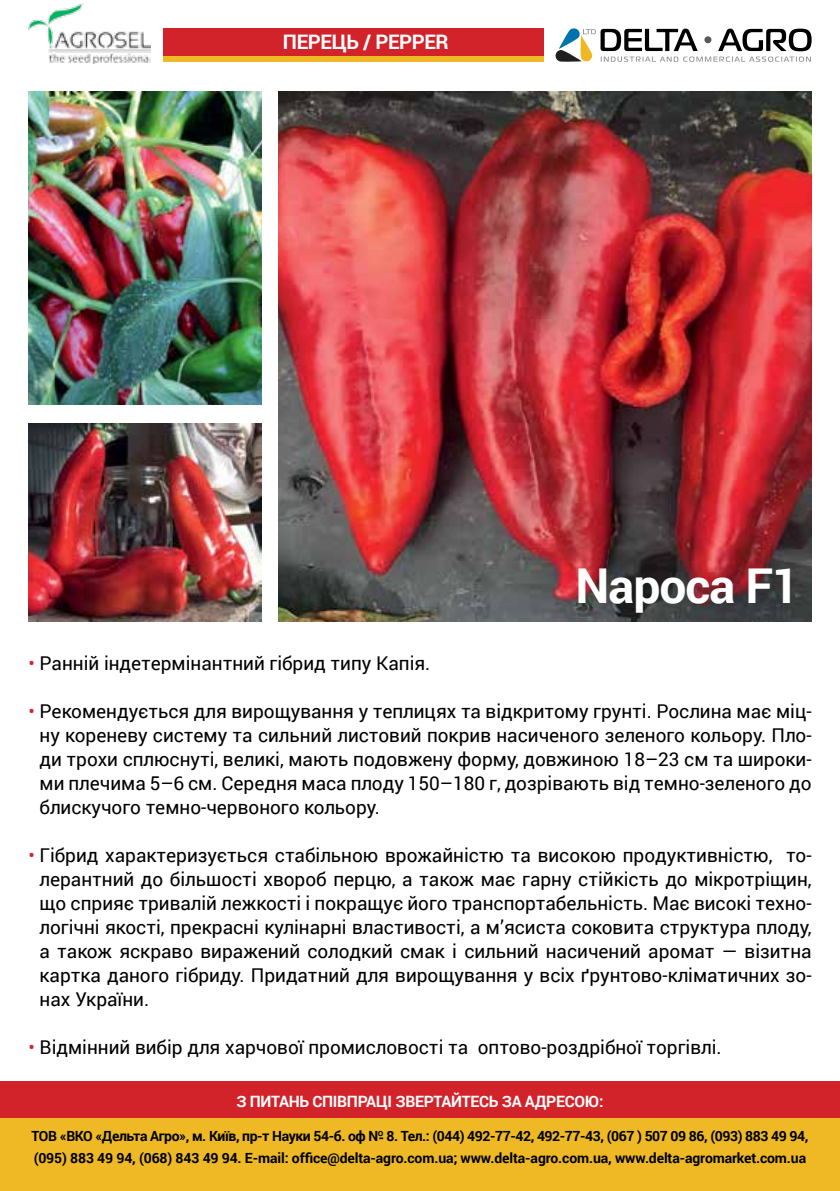
<style>
.page{position:relative;width:840px;height:1191px;background:#fff}
.page>*{position:absolute;margin:0;border:0;box-sizing:border-box;transform-origin:0 0}
.t1{font:700 48px "Roboto";letter-spacing:-.02em;color:#fff}
.t2{font:700 20px "Roboto";letter-spacing:-.02em;color:#fff}
.t3{font:19px/24px "Roboto";color:#000;text-align:justify}
.t4{font:700 15.6px "Roboto";letter-spacing:-.02em;color:#fff}
.t5{font:700 14px/22px "Roboto";letter-spacing:-.01em;color:#000}
.s1{color:#d2232a}
</style>
<div class="page">
<div style="left:0;top:1081px;width:839px;height:38px;background:#d2232a"></div>
<div style="left:0;top:1119px;width:839px;height:72px;background:#eeb925"></div>
<img style="left:28px;top:424px;width:233px;height:198px">
<img style="left:278px;top:92px;width:533px;height:530px">
<img style="left:28px;top:4px;width:122px;height:59px">
<svg style="left:555px;top:28px;width:256px;height:34px"></svg>
<div style="left:163px;top:28px;width:380px;height:32px;background:#d2232a"></div>
<div style="left:163px;top:57px;width:380px;height:5px;background:#eeb925"></div>
<img style="left:28px;top:92px;width:233px;height:312px">
<p class="t2" style="left:283px;top:28px;width:167px">ПЕРЕЦЬ / PEPPER</p>
<h1 class="t1" style="left:575px;top:551px;width:226px">Napoca F1</h1>
<p class="t3" style="left:28px;top:650px;width:403px"><span class="s1">•</span> Ранній індетермінантний гібрид типу Капія.</p>
<p class="t3" style="left:40px;top:698px;width:773px;text-indent:-11px"><span class="s1">•</span> Рекомендується для вирощування у теплицях та відкритому грунті. Рослина має міц&shy;ну кореневу систему та сильний листовий покрив насиченого зеленого кольору. Пло&shy;ди трохи сплюснуті, великі, мають подовжену форму, довжиною 18–23 см та широки&shy;ми плечима 5–6 см. Середня маса плоду 150–180 г, дозрівають від темно-зеленого до блискучого темно-червоного кольору.</p>
<p class="t3" style="left:40px;top:842px;width:773px;text-indent:-11px"><span class="s1">•</span> Гібрид характеризується стабільною врожайністю та високою продуктивністю, то&shy;лерантний до більшості хвороб перцю, а також має гарну стійкість до мікротріщин, що сприяє тривалій лежкості і покращує його транспортабельність. Має високі техно&shy;логічні якості, прекрасні кулінарні властивості, а м’ясиста соковита структура плоду, а також яскраво виражений солодкий смак і сильний насичений аромат — візитна картка даного гібриду. Придатний для вирощування у всіх ґрунтово-кліматичних зо&shy;нах України.</p>
<p class="t3" style="left:28px;top:1034px;width:694px"><span class="s1">•</span> Відмінний вибір для харчової промисловості та оптово-роздрібної торгівлі.</p>
<p class="t4" style="left:236px;top:1090px;width:368px">З ПИТАНЬ СПІВПРАЦІ ЗВЕРТАЙТЕСЬ ЗА АДРЕСОЮ:</p>
<p class="t5" style="left:32px;top:1124px;width:777px">ТОВ «ВКО «Дельта Агро», м. Київ, пр-т Науки 54-б. оф № 8. Тел.: (044) 492-77-42, 492-77-43, (067 ) 507 09 86, (093) 883 49 94, (095) 883 49 94, (068) 843 49 94. E-mail: office@delta-agro.com.ua; www.delta-agro.com.ua, www.delta-agromarket.com.ua</p>
</div>
